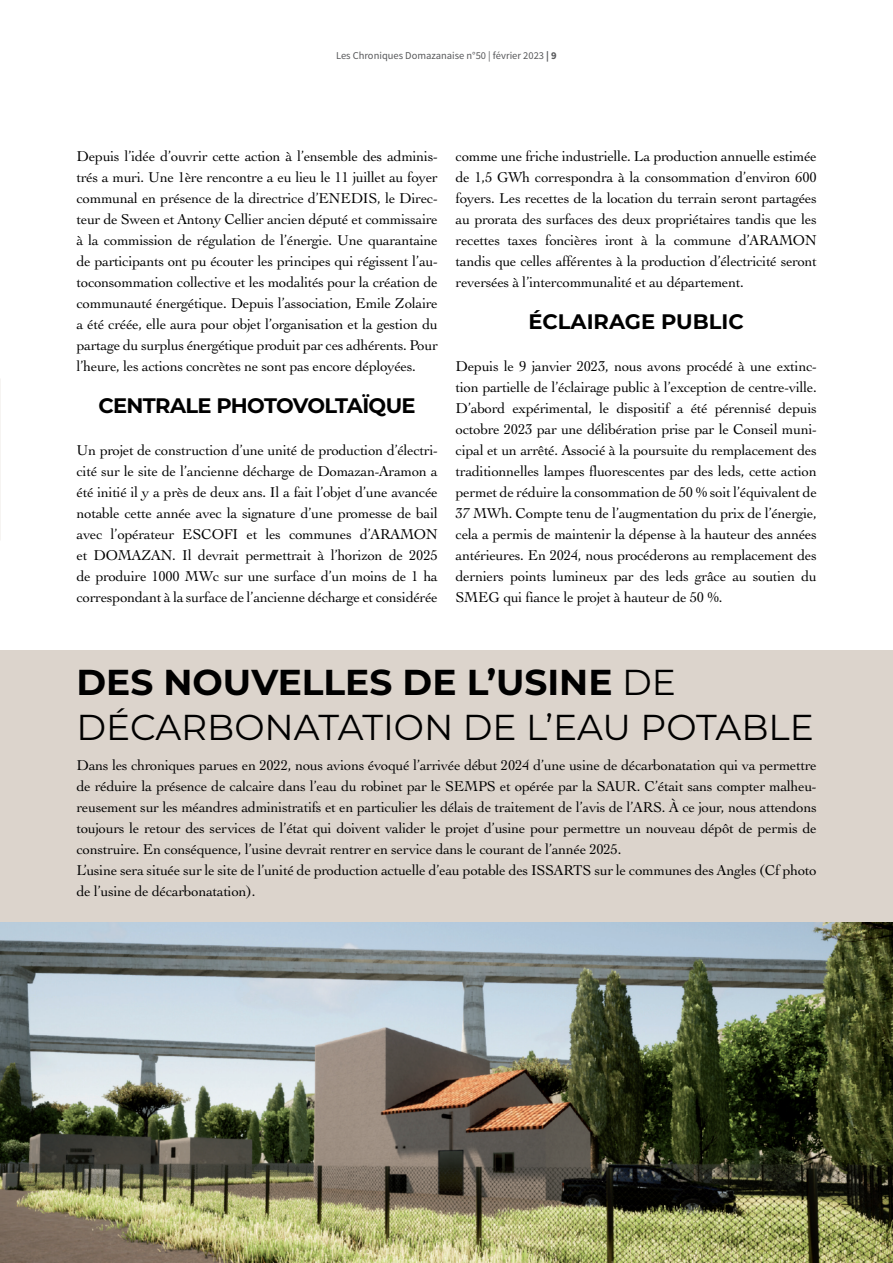
<style>
.page{position:relative;width:893px;height:1263px;background:#fff}
.page>*{position:absolute;margin:0;border:0;box-sizing:border-box;transform-origin:0 0}
.t1{font:36px/45px "Montserrat";color:#000}
.t2{font:700 21px "Montserrat";letter-spacing:-.03em;color:#000}
.t3{font:700 21px "Montserrat";color:#000}
.t4{font:15px/21px "Engraver Oldsty 205 BT";letter-spacing:-.01em;color:#000;text-align:justify}
.t5{font:10.5px "Source Sans Pro";color:#57585a}
.s1{font-weight:700}
</style>
<div class="page">
<div style="left:0;top:650px;width:893px;height:613px;background:#dcd4cc"></div>
<img style="left:0;top:922px;width:893px;height:341px">
<p class="t5" style="left:336px;top:49px;width:222px">Les Chroniques Domazanaise n°50 | février 2023 <span class="s1">| 9</span></p>
<p class="t4" style="left:77px;top:145px;width:363px">Depuis l’idée d’ouvrir cette action à l’ensemble des adminis&shy;trés a muri. Une 1ère rencontre a eu lieu le 11 juillet au foyer communal en présence de la directrice d’ENEDIS, le Direc&shy;teur de Sween et Antony Cellier ancien député et commissaire à la commission de régulation de l’énergie. Une quarantaine de participants ont pu écouter les principes qui régissent l’au&shy;toconsommation collective et les modalités pour la création de communauté énergétique. Depuis l’association, Emile Zolaire a été créée, elle aura pour objet l’organisation et la gestion du partage du surplus énergétique produit par ces adhérents. Pour l’heure, les actions concrètes ne sont pas encore déployées.</p>
<h2 class="t2" style="left:98px;top:390px;width:319px">CENTRALE PHOTOVOLTAÏQUE</h2>
<p class="t4" style="left:77px;top:439px;width:363px">Un projet de construction d’une unité de production d’électri&shy;cité sur le site de l’ancienne décharge de Domazan-Aramon a été initié il y a près de deux ans. Il a fait l’objet d’une avancée notable cette année avec la signature d’une promesse de bail avec l’opérateur ESCOFI et les communes d’ARAMON et DOMAZAN. Il devrait permettrait à l’horizon de 2025 de produire 1000 MWc sur une surface d’un moins de 1 ha correspondant à la surface de l’ancienne décharge et considérée</p>
<p class="t4" style="left:456px;top:145px;width:363px">comme une friche industrielle. La production annuelle estimée de 1,5 GWh correspondra à la consommation d’environ 600 foyers. Les recettes de la location du terrain seront partagées au prorata des surfaces des deux propriétaires tandis que les recettes taxes foncières iront à la commune d’ARAMON tandis que celles afférentes à la production d’électricité seront reversées à l’intercommunalité et au département.</p>
<h2 class="t3" style="left:528px;top:306px;width:217px">ÉCLAIRAGE PUBLIC</h2>
<p class="t4" style="left:456px;top:355px;width:363px">Depuis le 9 janvier 2023, nous avons procédé à une extinc&shy;tion partielle de l’éclairage public à l’exception de centre-ville.<br>D’abord expérimental, le dispositif a été pérennisé depuis octobre 2023 par une délibération prise par le Conseil muni&shy;cipal et un arrêté. Associé à la poursuite du remplacement des traditionnelles lampes fluorescentes par des leds, cette action permet de réduire la consommation de 50 % soit l’équivalent de 37 MWh. Compte tenu de l’augmentation du prix de l’énergie, cela a permis de maintenir la dépense à la hauteur des années antérieures. En 2024, nous procéderons au remplacement des derniers points lumineux par des leds grâce au soutien du SMEG qui fiance le projet à hauteur de 50 %.</p>
<h1 class="t1" style="left:76px;top:658px;width:739px"><span class="s1">DES NOUVELLES DE L’USINE</span> DE<br>DÉCARBONATATION DE L’EAU POTABLE</h1>
<p class="t4" style="left:76px;top:754px;width:742px;text-align:left">Dans les chroniques parues en 2022, nous avions évoqué l’arrivée début 2024 d’une usine de décarbonatation qui va permettre de réduire la présence de calcaire dans l’eau du robinet par le SEMPS et opérée par la SAUR. C’était sans compter malheu&shy;reusement sur les méandres administratifs et en particulier les délais de traitement de l’avis de l’ARS. À ce jour, nous attendons toujours le retour des services de l’état qui doivent valider le projet d’usine pour permettre un nouveau dépôt de permis de construire. En conséquence, l’usine devrait rentrer en service dans le courant de l’année 2025.<br>L’usine sera située sur le site de l’unité de production actuelle d’eau potable des ISSARTS sur le communes des Angles (Cf photo de l’usine de décarbonatation).</p>
</div>
